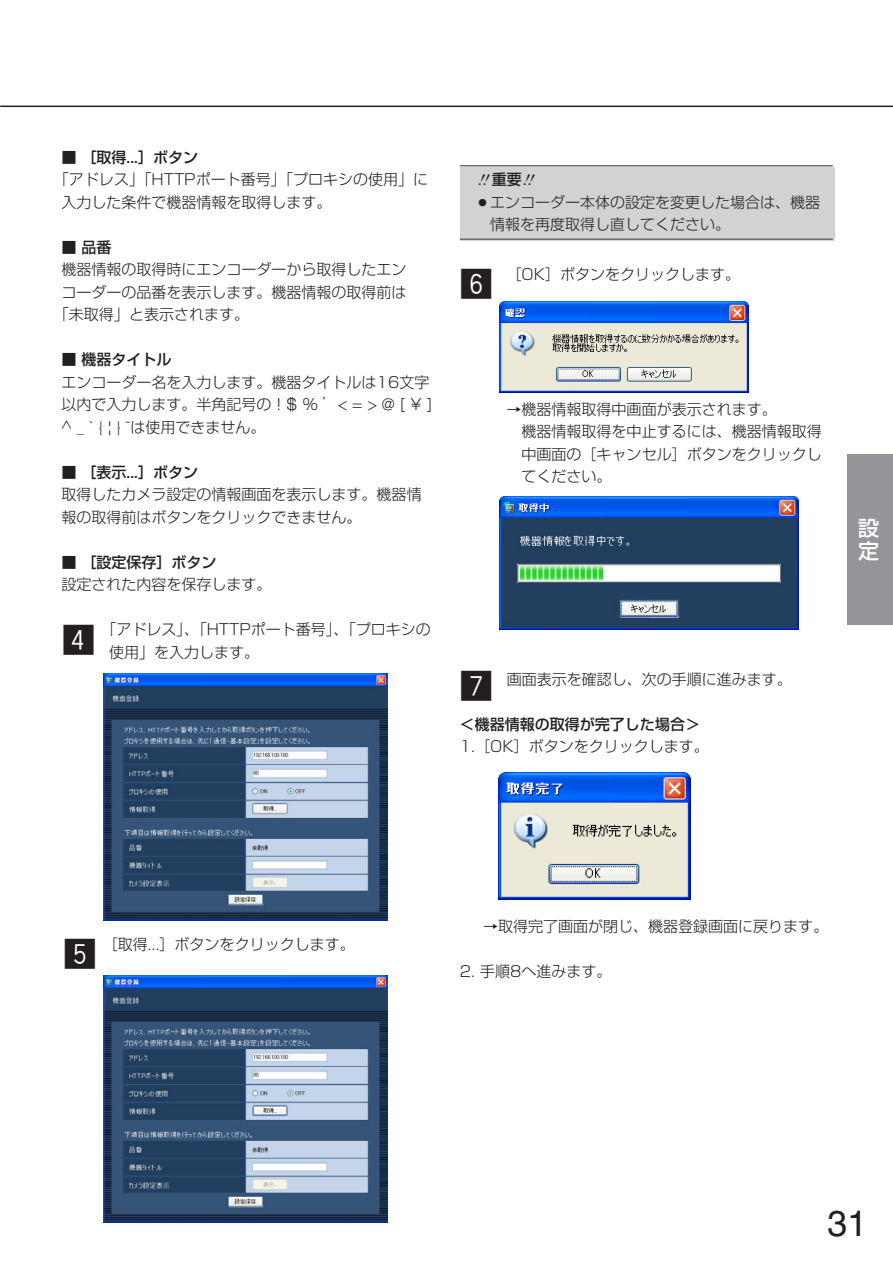
<style>
.page{position:relative;width:893px;height:1263px;background:#fff}
.page>*{position:absolute;margin:0;border:0;box-sizing:border-box;transform-origin:0 0}
.t1{font:36px "Helvetica";color:#231f20}
.t2{font:33px "Gthin Hround";color:#231f20}
.t3{font:500 21px/22.5px "Shin Go";color:#fff}
.t4{font:300 15px/22.5px "Shin Go";color:#231f20}
.t5{font:500 15px "Shin Go";color:#231f20}
</style>
<div class="page">
<hr style="left:0;top:106px;width:892px;height:1px;background:#231f20">
<div style="left:847px;top:455px;width:45px;height:170px;background:#939598"></div>
<div style="left:460px;top:167px;width:374px;height:73px;background:#d1d2d4"></div>
<hr style="left:460px;top:165px;width:372px;height:1px;background:#6c6d70">
<hr style="left:460px;top:238px;width:372px;height:2px;background:#6c6d70">
<img style="left:103px;top:674px;width:284px;height:247px">
<img style="left:104px;top:975px;width:284px;height:247px">
<img style="left:499px;top:302px;width:249px;height:90px">
<img style="left:499px;top:496px;width:299px;height:134px">
<img style="left:498px;top:773px;width:192px;height:127px">
<p class="t5" style="left:61px;top:152px;width:138px">■ ［取得...］ボタン</p>
<p class="t4" style="left:61px;top:171px;width:368px;text-indent:-8px">「アドレス」「HTTPポート番号」「プロキシの使用」に入力した条件で機器情報を取得します。</p>
<p class="t5" style="left:61px;top:242px;width:51px">■ 品番</p>
<p class="t4" style="left:61px;top:261px;width:346px">機器情報の取得時にエンコーダーから取得したエン</p>
<p class="t4" style="left:61px;top:283px;width:346px">コーダーの品番を表示します。機器情報の取得前は</p>
<p class="t4" style="left:54px;top:306px;width:196px">「未取得」と表示されます。</p>
<p class="t5" style="left:61px;top:354px;width:111px">■ 機器タイトル</p>
<p class="t4" style="left:61px;top:373px;width:372px">エンコーダー名を入力します。機器タイトルは16文字以内で入力します。半角記号の ! $ % ’&lt; = &gt; @ [ ¥ ] ^ _ ` { ¦ } ̃は使用できません。</p>
<p class="t5" style="left:61px;top:467px;width:138px">■ ［表示...］ボタン</p>
<p class="t4" style="left:61px;top:486px;width:361px">取得したカメラ設定の情報画面を表示します。機器情報の取得前はボタンをクリックできません。</p>
<p class="t5" style="left:61px;top:557px;width:156px">■ ［設定保存］ボタン</p>
<p class="t4" style="left:61px;top:576px;width:211px">設定された内容を保存します。</p>
<p class="t4" style="left:109px;top:621px;width:323px;text-indent:-8px">「アドレス」、「HTTPポート番号」、「プロキシの使用」を入力します。</p>
<h2 class="t2" style="left:62px;top:624px;width:34px">V</h2>
<p class="t5" style="left:492px;top:174px;width:32px">重要</p>
<p class="t4" style="left:490px;top:193px;width:331px;text-indent:-15px">○エンコーダー本体の設定を変更した場合は、機器情報を再度取得し直してください。</p>
<p class="t4" style="left:506px;top:265px;width:235px">［OK］ボタンをクリックします。</p>
<h2 class="t2" style="left:460px;top:267px;width:34px">N</h2>
<p class="t4" style="left:521px;top:400px;width:302px;text-indent:-15px">→機器情報取得中画面が表示されます。<br>機器情報取得を中止するには、機器情報取得中画面の［キャンセル］ボタンをクリックしてください。</p>
<h2 class="t2" style="left:460px;top:670px;width:34px">M</h2>
<p class="t4" style="left:506px;top:670px;width:286px">画面表示を確認し、次の手順に進みます。</p>
<p class="t5" style="left:460px;top:719px;width:241px">＜機器情報の取得が完了した場合＞</p>
<p class="t4" style="left:460px;top:738px;width:250px">1.［OK］ボタンをクリックします。</p>
<h3 class="t3" style="left:858px;top:520px;width:22px">設定</h3>
<h2 class="t2" style="left:64px;top:938px;width:34px">B</h2>
<p class="t4" style="left:103px;top:936px;width:253px">［取得...］ボタンをクリックします。</p>
<p class="t4" style="left:483px;top:918px;width:346px">→取得完了画面が閉じ、機器登録画面に戻ります。</p>
<p class="t4" style="left:460px;top:963px;width:153px">2. 手順8へ進みます。</p>
<h1 class="t1" style="left:827px;top:1211px;width:42px">31</h1>
</div>
